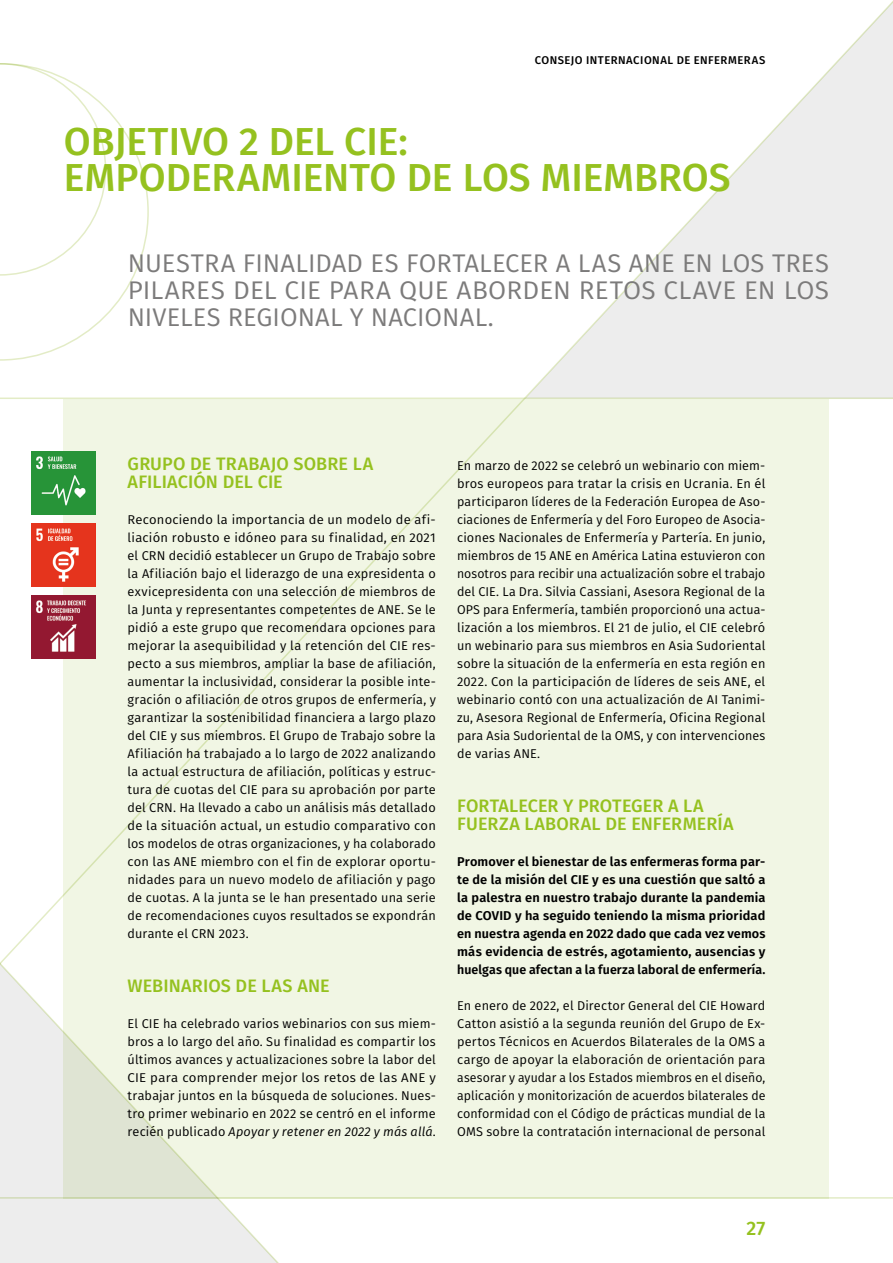
<style>
.page{position:relative;width:893px;height:1263px;background:#fff}
.page>*{position:absolute;margin:0;border:0;box-sizing:border-box;transform-origin:0 0}
.t1{font:500 39px/36px "Fira Sans";color:#95c11f}
.t2{font:25.5px/27px "Fira Sans";letter-spacing:.005em;color:#7c7b7b;text-align:justify}
.t3{font:500 19.5px "Fira Sans";color:#95c11f}
.t4{font:500 18px/18px "Fira Sans";letter-spacing:.005em;color:#95c11f}
.t5{font:12.75px/18px "Fira Sans";letter-spacing:.01em;color:#000;text-align:justify}
.t6{font:600 12.75px/18px "Fira Sans";letter-spacing:.01em;color:#000;text-align:justify}
.t7{font:500 11.25px "Fira Sans";letter-spacing:.045em;color:#000}
.s1{font-style:italic}
</style>
<div class="page">
<svg style="left:0;top:63px;width:149px;height:298px"></svg>
<svg style="left:525px;top:1px;width:368px;height:397px"></svg>
<svg style="left:0;top:964px;width:298px;height:299px;background:#efefee"></svg>
<div style="left:64px;top:399px;width:765px;height:799px;background:#f1f6e4"></div>
<img style="left:32px;top:451px;width:64px;height:63px">
<img style="left:32px;top:595px;width:64px;height:63px">
<img style="left:32px;top:523px;width:64px;height:63px">
<p class="t7" style="left:535px;top:51px;width:232px">CONSEJO INTERNACIONAL DE ENFERMERAS</p>
<h1 class="t1" style="left:64px;top:121px;width:668px">OBJETIVO 2 DEL CIE:<br>EMPODERAMIENTO DE LOS MIEMBROS</h1>
<h2 class="t2" style="left:128px;top:249px;width:703px">NUESTRA FINALIDAD ES FORTALECER A LAS ANE EN LOS TRES PILARES DEL CIE PARA QUE ABORDEN RETOS CLAVE EN LOS NIVELES REGIONAL Y NACIONAL.</h2>
<h3 class="t4" style="left:128px;top:453px;width:247px">GRUPO DE TRABAJO SOBRE LA<br>AFILIACIÓN DEL CIE</h3>
<p class="t5" style="left:128px;top:510px;width:310px">Reconociendo la importancia de un modelo de afi&shy;liación robusto e idóneo para su finalidad, en 2021 el CRN decidió establecer un Grupo de Trabajo sobre la Afiliación bajo el liderazgo de una expresidenta o exvicepresidenta con una selección de miembros de la Junta y representantes competentes de ANE. Se le pidió a este grupo que recomendara opciones para mejorar la asequibilidad y la retención del CIE res&shy;pecto a sus miembros, ampliar la base de afiliación, aumentar la inclusividad, considerar la posible inte&shy;gración o afiliación de otros grupos de enfermería, y garantizar la sostenibilidad financiera a largo plazo del CIE y sus miembros. El Grupo de Trabajo sobre la Afiliación ha trabajado a lo largo de 2022 analizando la actual estructura de afiliación, políticas y estruc&shy;tura de cuotas del CIE para su aprobación por parte del CRN. Ha llevado a cabo un análisis más detallado de la situación actual, un estudio comparativo con los modelos de otras organizaciones, y ha colaborado con las ANE miembro con el fin de explorar oportu&shy;nidades para un nuevo modelo de afiliación y pago de cuotas. A la junta se le han presentado una serie de recomendaciones cuyos resultados se expondrán durante el CRN 2023.</p>
<h3 class="t4" style="left:128px;top:975px;width:204px">WEBINARIOS DE LAS ANE</h3>
<p class="t5" style="left:128px;top:1014px;width:310px">El CIE ha celebrado varios webinarios con sus miem&shy;bros a lo largo del año. Su finalidad es compartir los últimos avances y actualizaciones sobre la labor del CIE para comprender mejor los retos de las ANE y trabajar juntos en la búsqueda de soluciones. Nues&shy;tro primer webinario en 2022 se centró en el informe recién publicado <span class="s1">Apoyar y retener en 2022 y más allá</span>.</p>
<p class="t5" style="left:457px;top:456px;width:310px">En marzo de 2022 se celebró un webinario con miem&shy;bros europeos para tratar la crisis en Ucrania. En él participaron líderes de la Federación Europea de Aso&shy;ciaciones de Enfermería y del Foro Europeo de Asocia&shy;ciones Nacionales de Enfermería y Partería. En junio, miembros de 15 ANE en América Latina estuvieron con nosotros para recibir una actualización sobre el trabajo del CIE. La Dra. Silvia Cassiani, Asesora Regional de la OPS para Enfermería, también proporcionó una actua&shy;lización a los miembros. El 21 de julio, el CIE celebró un webinario para sus miembros en Asia Sudoriental sobre la situación de la enfermería en esta región en 2022. Con la participación de líderes de seis ANE, el webinario contó con una actualización de AI Tanimi&shy;zu, Asesora Regional de Enfermería, Oficina Regional para Asia Sudoriental de la OMS, y con intervenciones de varias ANE.</p>
<h3 class="t4" style="left:457px;top:795px;width:278px">FORTALECER Y PROTEGER A LA<br>FUERZA LABORAL DE ENFERMERÍA</h3>
<p class="t6" style="left:457px;top:851px;width:310px">Promover el bienestar de las enfermeras forma par&shy;te de la misión del CIE y es una cuestión que saltó a la palestra en nuestro trabajo durante la pandemia de COVID y ha seguido teniendo la misma prioridad en nuestra agenda en 2022 dado que cada vez vemos más evidencia de estrés, agotamiento, ausencias y huelgas que afectan a la fuerza laboral de enfermería.</p>
<p class="t5" style="left:457px;top:996px;width:310px">En enero de 2022, el Director General del CIE Howard Catton asistió a la segunda reunión del Grupo de Ex&shy;pertos Técnicos en Acuerdos Bilaterales de la OMS a cargo de apoyar la elaboración de orientación para asesorar y ayudar a los Estados miembros en el diseño, aplicación y monitorización de acuerdos bilaterales de conformidad con el Código de prácticas mundial de la OMS sobre la contratación internacional de personal</p>
<h3 class="t3" style="left:747px;top:1212px;width:20px">27</h3>
</div>
